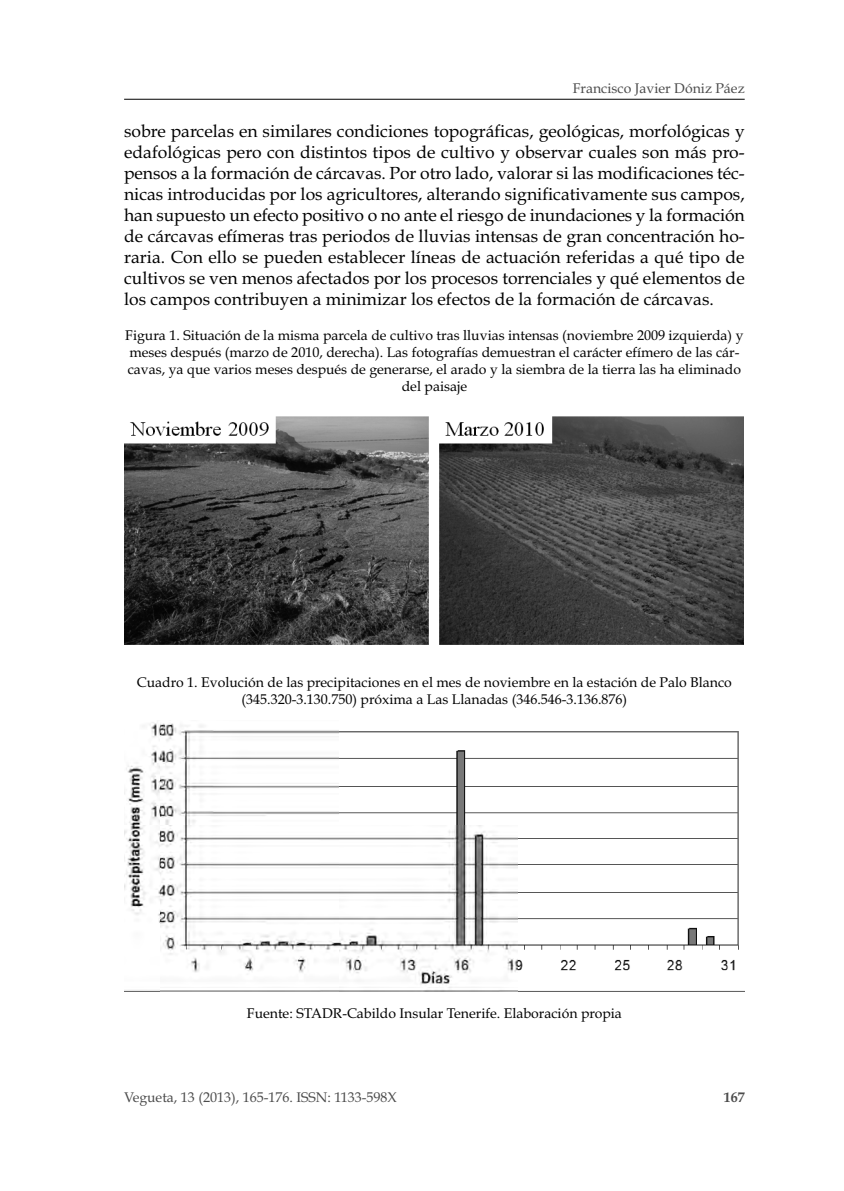
<style>
.page{position:relative;width:844px;height:1191px;background:#fff}
.page>*{position:absolute;margin:0;border:0;box-sizing:border-box;transform-origin:0 0}
.t1{font:17.5px/21px "Book Antiqua";color:#000;text-align:justify}
.t2{font:14px/17px "Book Antiqua";color:#000;text-align:center}
.t3{font:14px "Book Antiqua";color:#4b4b4b}
.t4{font:700 14px "Book Antiqua";color:#4b4b4b}
</style>
<div class="page">
<hr style="left:124px;top:99px;width:620px;height:1px;background:#000">
<img style="left:124px;top:416px;width:619px;height:229px">
<img style="left:124px;top:722px;width:620px;height:269px">
<p class="t3" style="left:572px;top:83px;width:173px">Francisco Javier Dóniz Páez</p>
<p class="t1" style="left:124px;top:122px;width:622px">sobre parcelas en similares condiciones topográficas, geológicas, morfológicas y edafológicas pero con distintos tipos de cultivo y observar cuales son más pro&shy;pensos a la formación de cárcavas. Por otro lado, valorar si las modificaciones téc&shy;nicas introducidas por los agricultores, alterando significativamente sus campos, han supuesto un efecto positivo o no ante el riesgo de inundaciones y la formación de cárcavas efímeras tras periodos de lluvias intensas de gran concentración ho&shy;raria. Con ello se pueden establecer líneas de actuación referidas a qué tipo de cultivos se ven menos afectados por los procesos torrenciales y qué elementos de los campos contribuyen a minimizar los efectos de la formación de cárcavas.</p>
<p class="t2" style="left:125px;top:329px;width:619px">Figura 1. Situación de la misma parcela de cultivo tras lluvias intensas (noviembre 2009 izquierda) y meses después (marzo de 2010, derecha). Las fotografías demuestran el carácter efímero de las cár&shy;cavas, ya que varios meses después de generarse, el arado y la siembra de la tierra las ha eliminado del paisaje</p>
<p class="t2" style="left:137px;top:675px;width:596px">Cuadro 1. Evolución de las precipitaciones en el mes de noviembre en la estación de Palo Blanco (345.320-3.130.750) próxima a Las Llanadas (346.546-3.136.876)</p>
<p class="t2" style="left:247px;top:1006px;width:376px">Fuente: STADR-Cabildo Insular Tenerife. Elaboración propia</p>
<p class="t3" style="left:124px;top:1091px;width:274px">Vegueta, 13 (2013), 165-176. ISSN: 1133-598X</p>
<p class="t4" style="left:723px;top:1091px;width:22px">167</p>
</div>
